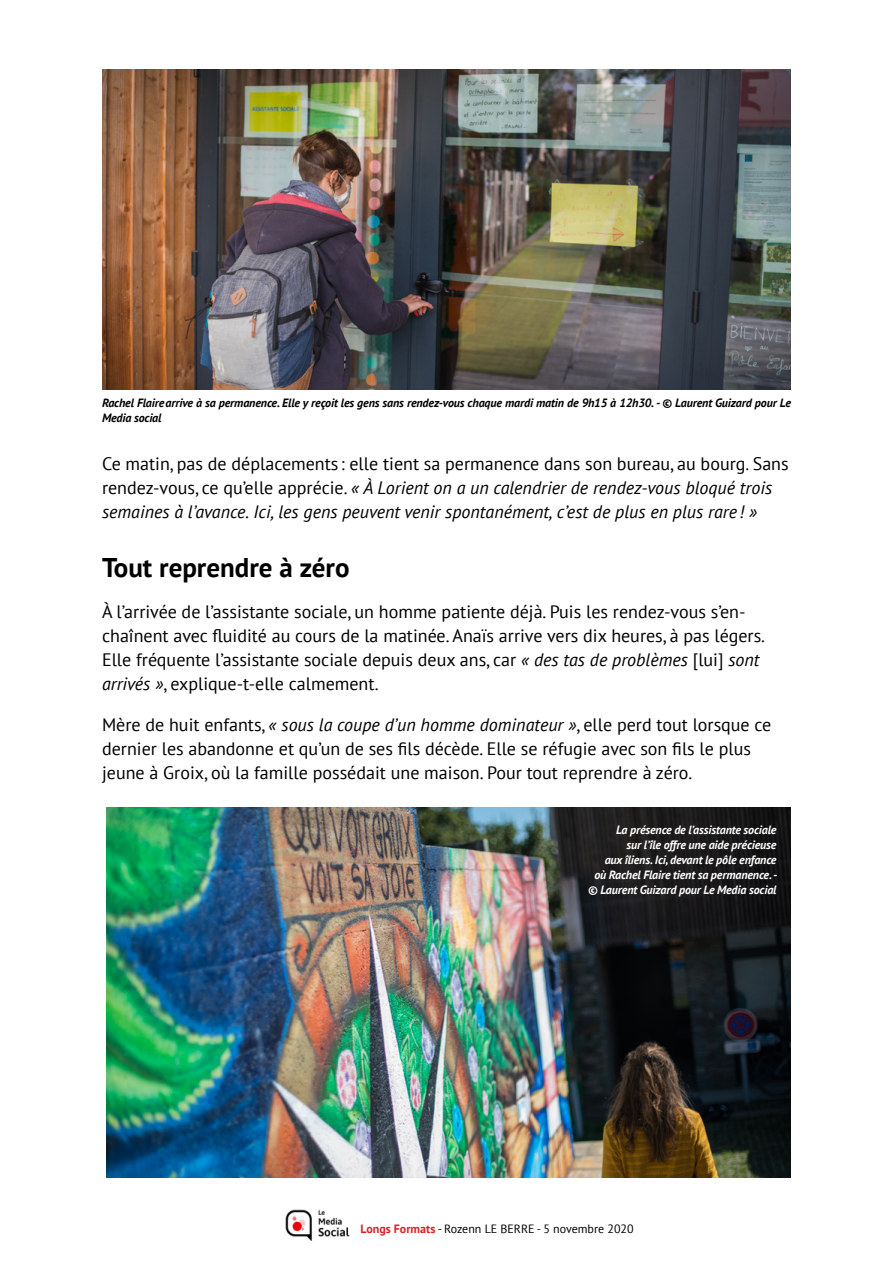
<style>
.page{position:relative;width:893px;height:1263px;background:#fff}
.page>*{position:absolute;margin:0;border:0;box-sizing:border-box;transform-origin:0 0}
.t1{font:700 27px "PT Sans";color:#000}
.t2{font:18px/24px "PT Sans";color:#000}
.t3{font:italic 18px/24px "PT Sans";color:#000}
.t4{font:italic 700 12px/15px "PT Sans";letter-spacing:-.01em;color:#fff;text-align:right}
.t5{font:italic 700 12px/15px "PT Sans";letter-spacing:-.01em;color:#000}
.t6{font:12px "PT Sans";color:#000}
.s1{font-style:normal}
.s2{font-style:italic}
.s3{font-weight:700;color:#d82326}
</style>
<div class="page">
<img style="left:285px;top:1209px;width:65px;height:33px">
<img style="left:102px;top:70px;width:689px;height:319px">
<img style="left:106px;top:808px;width:685px;height:370px">
<p class="t5" style="left:102px;top:395px;width:690px">Rachel Flairearrive à sa permanence. Elle y reçoit les gens sans rendez-vous chaque mardi matin de 9h15 à 12h30. - © Laurent Guizard pour Le<br>Media social</p>
<p class="t3" style="left:102px;top:452px;width:688px"><span class="s1">Ce matin, pas de déplacements : elle tient sa permanence dans son bureau, au bourg. Sans rendez-vous, ce qu’elle apprécie.</span> « À Lorient on a un calendrier de rendez-vous bloqué trois semaines à l’avance. Ici, les gens peuvent venir spontanément, c’est de plus en plus rare ! »</p>
<h1 class="t1" style="left:102px;top:550px;width:249px">Tout reprendre à zéro</h1>
<p class="t2" style="left:102px;top:600px;width:665px">À l’arrivée de l’assistante sociale, un homme patiente déjà. Puis les rendez-vous s’en&shy;chaînent avec fluidité au cours de la matinée. Anaïs arrive vers dix heures, à pas légers.<br>Elle fréquente l’assistante sociale depuis deux ans, car <span class="s2">« des tas de problèmes</span> [lui] <span class="s2">sont arrivés »</span>, explique-t-elle calmement.</p>
<p class="t2" style="left:102px;top:713px;width:671px">Mère de huit enfants, <span class="s2">« sous la coupe d’un homme dominateur »</span>, elle perd tout lorsque ce dernier les abandonne et qu’un de ses fils décède. Elle se réfugie avec son fils le plus jeune à Groix, où la famille possédait une maison. Pour tout reprendre à zéro.</p>
<p class="t4" style="left:588px;top:822px;width:191px">La présence de l’assistante sociale<br>sur l’île offre une aide précieuse<br>aux îliens. Ici, devant le pôle enfance<br>où Rachel Flaire tient sa permanence. - © Laurent Guizard pour Le Media social</p>
<p class="t6" style="left:361px;top:1221px;width:275px"><span class="s3">Longs Formats</span> - Rozenn LE BERRE - 5 novembre 2020</p>
</div>
